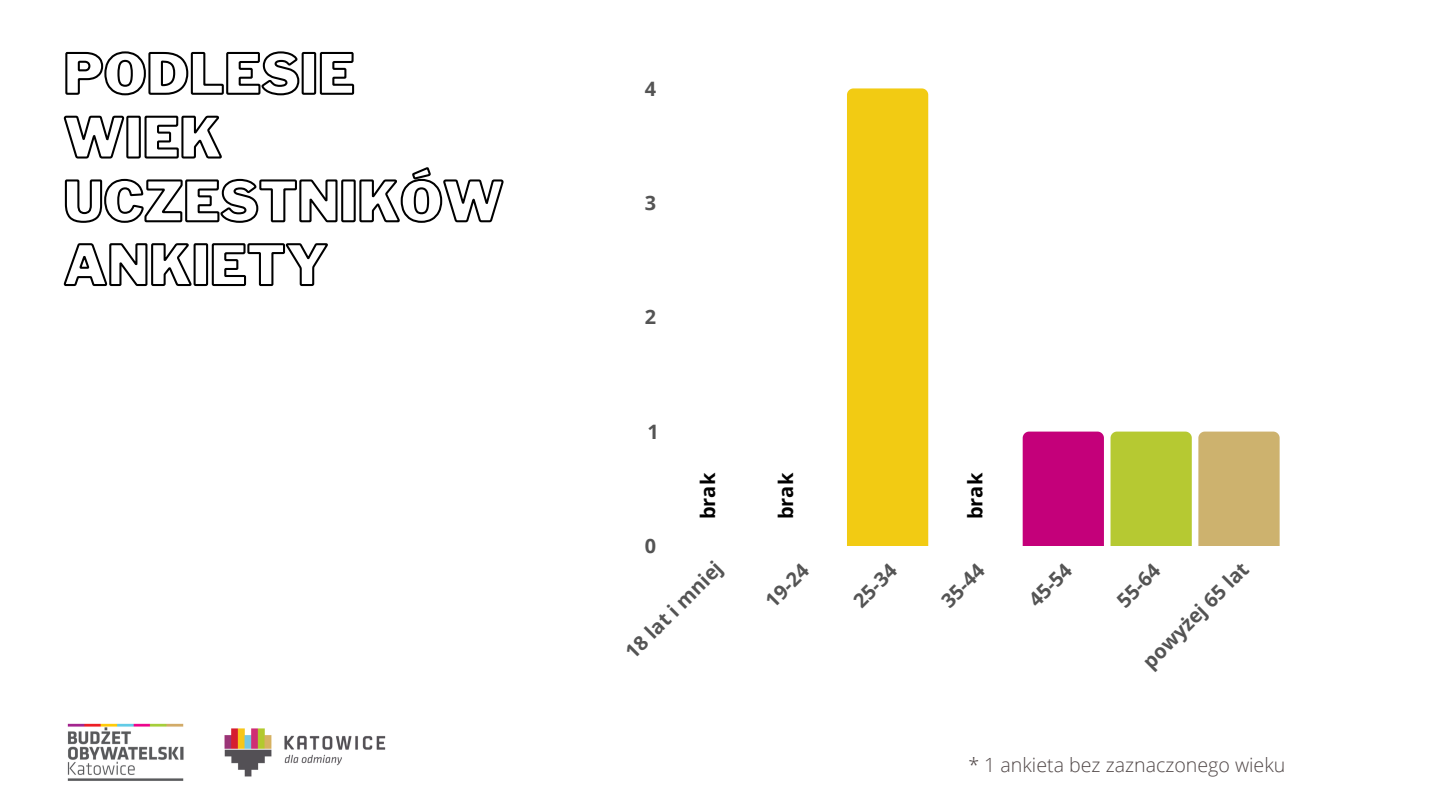
<style>
.page{position:relative;width:1440px;height:810px;background:#fff}
.page>*{position:absolute;margin:0;border:0;box-sizing:border-box;transform-origin:0 0}
.t1{font:700 20px "Open Sans";color:#000}
.t2{font:700 19.9px "Open Sans";color:#545454}
.t3{font:300 19.6px "Open Sans";color:#504747}
</style>
<div class="page">
<img style="left:67px;top:723px;width:319px;height:58px">
<svg style="left:65px;top:51px;width:290px;height:45px"></svg>
<svg style="left:63px;top:115px;width:159px;height:44px"></svg>
<svg style="left:64px;top:167px;width:440px;height:56px"></svg>
<svg style="left:63px;top:243px;width:265px;height:44px"></svg>
<div style="left:847px;top:88px;width:81px;height:458px;background:#f2cb13"></div>
<div style="left:1023px;top:432px;width:81px;height:114px;background:#c4007a"></div>
<div style="left:1111px;top:432px;width:81px;height:114px;background:#b6c932"></div>
<div style="left:1198px;top:432px;width:82px;height:114px;background:#cdb26e"></div>
<p class="t2" style="left:645px;top:74px;width:13px">4</p>
<p class="t2" style="left:645px;top:189px;width:13px">3</p>
<p class="t2" style="left:645px;top:303px;width:13px">2</p>
<p class="t2" style="left:647px;top:417px;width:13px">1</p>
<p class="t2" style="left:645px;top:532px;width:13px">0</p>
<h2 class="t1" style="left:694px;top:519px;width:48px;rotate:-90deg">brak</h2>
<h2 class="t1" style="left:772px;top:519px;width:48px;rotate:-90deg">brak</h2>
<p class="t1" style="left:961px;top:519px;width:48px;rotate:-90deg">brak</p>
<p class="t2" style="left:619px;top:645px;width:129px;rotate:-45deg">18 lat i mniej</p>
<p class="t2" style="left:759px;top:594px;width:53px;rotate:-45deg">19-24</p>
<p class="t2" style="left:847px;top:594px;width:53px;rotate:-45deg">25-34</p>
<p class="t2" style="left:935px;top:594px;width:53px;rotate:-45deg">35-44</p>
<p class="t2" style="left:1022px;top:593px;width:53px;rotate:-45deg">45-54</p>
<p class="t2" style="left:1110px;top:594px;width:53px;rotate:-45deg">55-64</p>
<p class="t2" style="left:1136px;top:655px;width:142px;rotate:-45deg">powyżej 65 lat</p>
<p class="t3" style="left:968px;top:751px;width:319px">* 1 ankieta bez zaznaczonego wieku</p>
</div>
